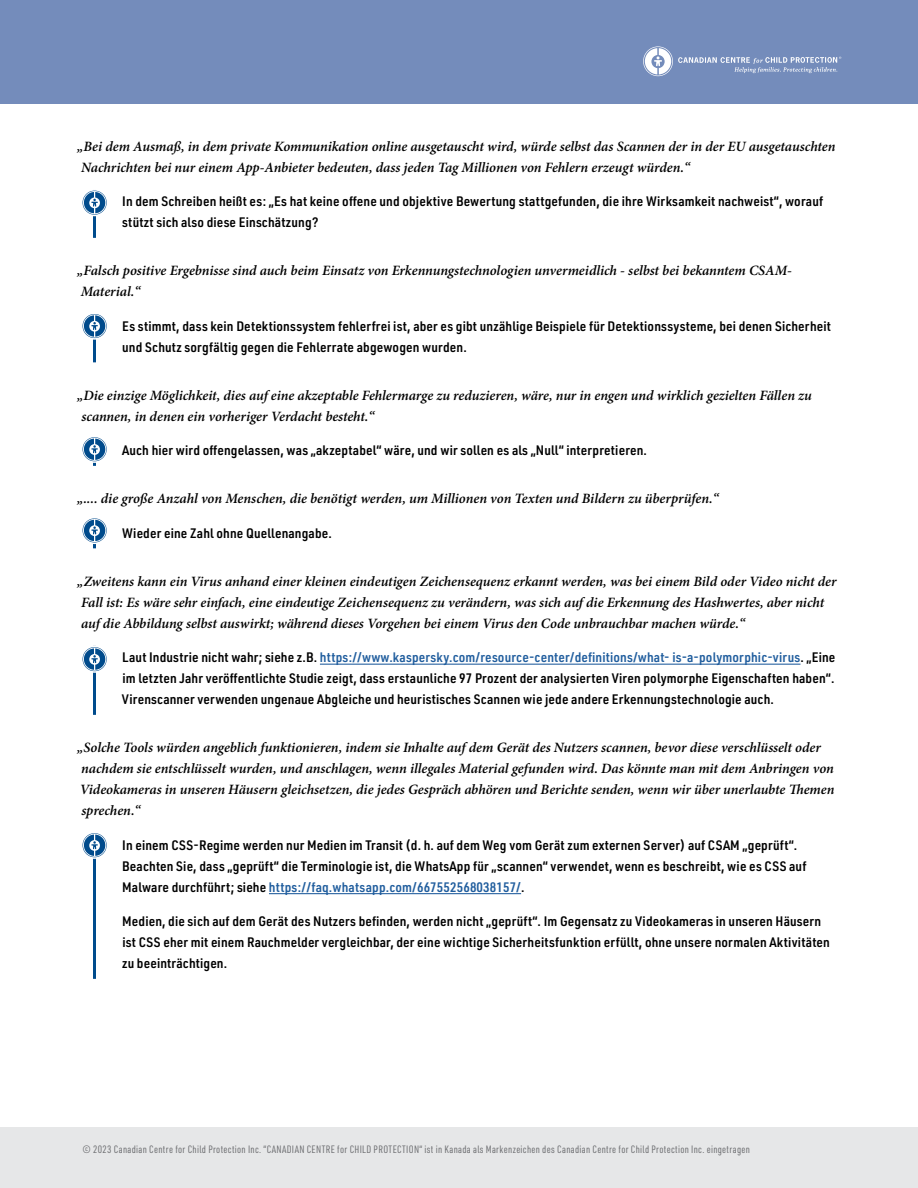
<style>
.page{position:relative;width:918px;height:1188px;background:#fff}
.page>*{position:absolute;margin:0;border:0;box-sizing:border-box;transform-origin:0 0}
.t1{font:italic 600 14.25px/21px "Minion Pro";letter-spacing:-.005em;color:#000}
.t2{font:600 13.5px/21px "URWDIN Semi Cond";letter-spacing:.01em;color:#000}
.t3{font:10.5px "URWDIN Cond";letter-spacing:.03em;color:#6d6e71}
.s1{color:#215e9e}
</style>
<div class="page">
<div style="left:0;top:1128px;width:918px;height:60px;background:#e6e7e8"></div>
<div style="left:0;top:0;width:918px;height:104px;background:#748cbb"></div>
<svg style="left:643px;top:46px;width:198px;height:30px"></svg>
<hr style="left:93px;top:190px;width:3px;height:48px;background:#004b8c">
<hr style="left:93px;top:314px;width:3px;height:48px;background:#004b8c">
<hr style="left:93px;top:439px;width:3px;height:27px;background:#004b8c">
<hr style="left:93px;top:521px;width:3px;height:27px;background:#004b8c">
<hr style="left:93px;top:646px;width:3px;height:69px;background:#004b8c">
<hr style="left:320px;top:664px;width:480px;height:1px;background:#215e9e">
<hr style="left:93px;top:833px;width:3px;height:146px;background:#004b8c">
<hr style="left:269px;top:893px;width:252px;height:1px;background:#215e9e">
<svg style="left:81px;top:189px;width:27px;height:27px"></svg>
<svg style="left:83px;top:191px;width:24px;height:24px"></svg>
<svg style="left:81px;top:312px;width:27px;height:28px"></svg>
<svg style="left:83px;top:314px;width:24px;height:24px"></svg>
<svg style="left:81px;top:436px;width:27px;height:27px"></svg>
<svg style="left:83px;top:437px;width:24px;height:24px"></svg>
<svg style="left:83px;top:518px;width:24px;height:25px"></svg>
<svg style="left:81px;top:646px;width:27px;height:27px"></svg>
<svg style="left:83px;top:647px;width:24px;height:24px"></svg>
<svg style="left:81px;top:832px;width:27px;height:27px"></svg>
<svg style="left:83px;top:833px;width:24px;height:24px"></svg>
<p class="t1" style="left:77px;top:136px;width:760px">„Bei dem Ausmaß, in dem private Kommunikation online ausgetauscht wird, würde selbst das Scannen der in der EU ausgetauschten<br>Nachrichten bei nur einem App-Anbieter bedeuten, dass jeden Tag Millionen von Fehlern erzeugt würden.“</p>
<p class="t2" style="left:122px;top:190px;width:702px">In dem Schreiben heißt es: „Es hat keine offene und objektive Bewertung stattgefunden, die ihre Wirksamkeit nachweist“, worauf stützt sich also diese Einschätzung?</p>
<p class="t1" style="left:77px;top:261px;width:716px">„Falsch positive Ergebnisse sind auch beim Einsatz von Erkennungstechnologien unvermeidlich - selbst bei bekanntem CSAM-<br>Material.“</p>
<p class="t2" style="left:122px;top:315px;width:710px">Es stimmt, dass kein Detektionssystem fehlerfrei ist, aber es gibt unzählige Beispiele für Detektionssysteme, bei denen Sicherheit und Schutz sorgfältig gegen die Fehlerrate abgewogen wurden.</p>
<p class="t1" style="left:77px;top:385px;width:736px">„Die einzige Möglichkeit, dies auf eine akzeptable Fehlermarge zu reduzieren, wäre, nur in engen und wirklich gezielten Fällen zu scannen, in denen ein vorheriger Verdacht besteht.“</p>
<p class="t2" style="left:122px;top:439px;width:527px">Auch hier wird offengelassen, was „akzeptabel“ wäre, und wir sollen es als „Null“ interpretieren.</p>
<p class="t1" style="left:77px;top:489px;width:643px">„.... die große Anzahl von Menschen, die benötigt werden, um Millionen von Texten und Bildern zu überprüfen.“</p>
<p class="t2" style="left:122px;top:522px;width:211px">Wieder eine Zahl ohne Quellenangabe.</p>
<p class="t1" style="left:77px;top:571px;width:761px">„Zweitens kann ein Virus anhand einer kleinen eindeutigen Zeichensequenz erkannt werden, was bei einem Bild oder Video nicht der<br>Fall ist: Es wäre sehr einfach, eine eindeutige Zeichensequenz zu verändern, was sich auf die Erkennung des Hashwertes, aber nicht auf die Abbildung selbst auswirkt; während dieses Vorgehen bei einem Virus den Code unbrauchbar machen würde.“</p>
<p class="t2" style="left:122px;top:646px;width:715px;text-align:justify">Laut Industrie nicht wahr; siehe z.B. <span class="s1">https://www.kaspersky.com/resource-center/definitions/what- is-a-polymorphic-virus</span>. „Eine im letzten Jahr veröffentlichte Studie zeigt, dass erstaunliche 97 Prozent der analysierten Viren polymorphe Eigenschaften haben“.<br>Virenscanner verwenden ungenaue Abgleiche und heuristisches Scannen wie jede andere Erkennungstechnologie auch.</p>
<p class="t1" style="left:77px;top:738px;width:759px">„Solche Tools würden angeblich funktionieren, indem sie Inhalte auf dem Gerät des Nutzers scannen, bevor diese verschlüsselt oder nachdem sie entschlüsselt wurden, und anschlagen, wenn illegales Material gefunden wird. Das könnte man mit dem Anbringen von Videokameras in unseren Häusern gleichsetzen, die jedes Gespräch abhören und Berichte senden, wenn wir über unerlaubte Themen sprechen.“</p>
<p class="t2" style="left:122px;top:834px;width:686px">In einem CSS-Regime werden nur Medien im Transit (d. h. auf dem Weg vom Gerät zum externen Server) auf CSAM „geprüft“.<br>Beachten Sie, dass „geprüft“ die Terminologie ist, die WhatsApp für „scannen“ verwendet, wenn es beschreibt, wie es CSS auf<br>Malware durchführt; siehe <span class="s1">https://faq.whatsapp.com/667552568038157/</span>.</p>
<p class="t2" style="left:122px;top:910px;width:709px">Medien, die sich auf dem Gerät des Nutzers befinden, werden nicht „geprüft“. Im Gegensatz zu Videokameras in unseren Häusern ist CSS eher mit einem Rauchmelder vergleichbar, der eine wichtige Sicherheitsfunktion erfüllt, ohne unsere normalen Aktivitäten zu beeinträchtigen.</p>
<p class="t3" style="left:83px;top:1142px;width:668px">© 2023 Canadian Centre for Child Protection Inc. “CANADIAN CENTRE for CHILD PROTECTION“ ist in Kanada als Markenzeichen des Canadian Centre for Child Protection Inc. eingetragen</p>
</div>
